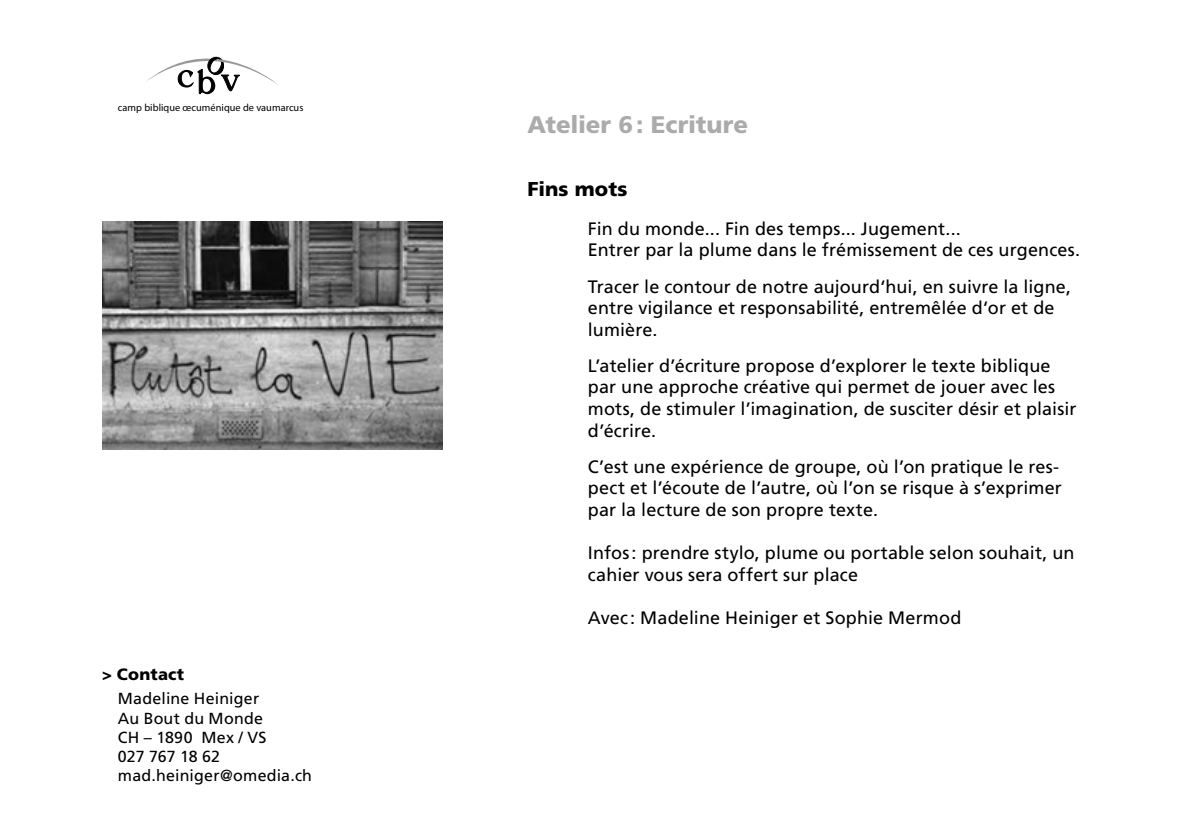
<style>
.page{position:relative;width:1191px;height:840px;background:#fff}
.page>*{position:absolute;margin:0;border:0;box-sizing:border-box;transform-origin:0 0}
.t1{font:900 24px "Frutiger LT";letter-spacing:-.01em;color:#acabaa}
.t2{font:900 20px "Frutiger LT";letter-spacing:.005em;color:#000}
.t3{font:18px/21.6px "Frutiger LT";letter-spacing:.01em;color:#000}
.t4{font:900 16.4px "Frutiger LT";letter-spacing:.015em;color:#000}
.t5{font:16px/19.2px "Frutiger LT";letter-spacing:.015em;color:#000}
.t6{font:10.4px "Myriad Pro";letter-spacing:.005em;color:#000}
</style>
<div class="page">
<svg style="left:147px;top:57px;width:131px;height:38px"></svg>
<img style="left:102px;top:221px;width:340px;height:228px">
<p class="t6" style="left:118px;top:101px;width:187px">camp biblique œcuménique de vaumarcus</p>
<p class="t4" style="left:102px;top:663px;width:84px">&gt; Contact</p>
<p class="t5" style="left:118px;top:689px;width:195px">Madeline Heiniger<br>Au Bout du Monde<br>CH – 1890 Mex / VS<br>027 767 18 62 mad.heiniger@omedia.ch</p>
<h1 class="t1" style="left:527px;top:110px;width:222px">Atelier 6: Ecriture</h1>
<p class="t2" style="left:527px;top:177px;width:102px">Fins mots</p>
<p class="t3" style="left:588px;top:218px;width:494px">Fin du monde... Fin des temps... Jugement...<br>Entrer par la plume dans le frémissement de ces urgences.</p>
<p class="t3" style="left:588px;top:275px;width:485px">Tracer le contour de notre aujourd‘hui, en suivre la ligne, entre vigilance et responsabilité, entremêlée d‘or et de lumière.</p>
<p class="t3" style="left:588px;top:354px;width:490px">L’atelier d’écriture propose d’explorer le texte biblique par une approche créative qui permet de jouer avec les mots, de stimuler l’imagination, de susciter désir et plaisir d’écrire.</p>
<p class="t3" style="left:588px;top:455px;width:475px">C’est une expérience de groupe, où l’on pratique le res&shy;pect et l’écoute de l’autre, où l’on se risque à s’exprimer par la lecture de son propre texte.</p>
<p class="t3" style="left:588px;top:542px;width:488px">Infos: prendre stylo, plume ou portable selon souhait, un cahier vous sera offert sur place</p>
<p class="t3" style="left:588px;top:606px;width:375px">Avec : Madeline Heiniger et Sophie Mermod</p>
</div>
